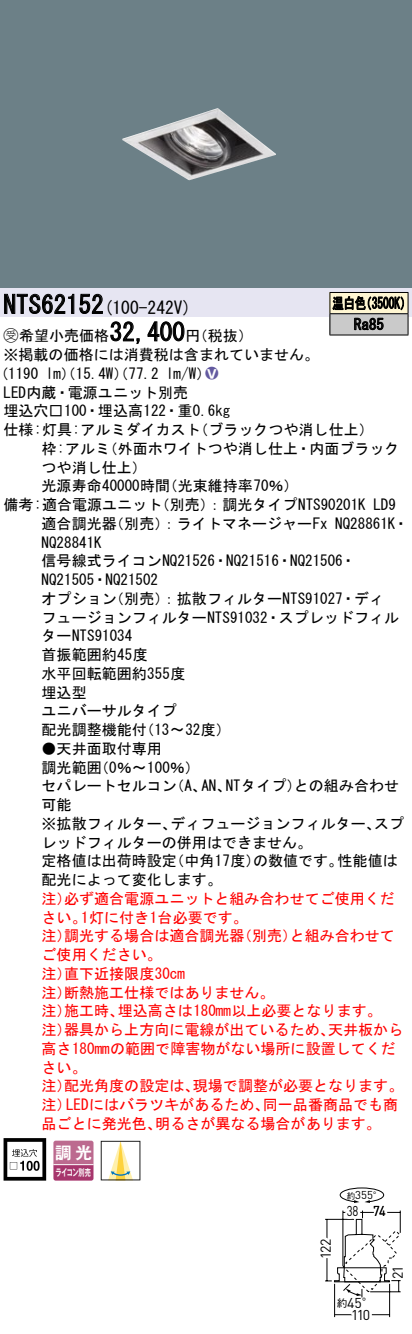
<style>
.page{position:relative;width:412px;height:1334px;background:#fff}
.page>*{position:absolute;margin:0;border:0;box-sizing:border-box;transform-origin:0 0}
.t1{font:25px "MS Gothic";color:#000}
.t2{font:17.5px "MS Gothic";color:#000}
.t3{font:16.5px "Gothic MB101 Pro De Bold 90 pv RKSJ H";color:#fff}
.t4{font:15px/18.8px "MS Gothic";color:#000}
.t5{font:15px/18.8px "MS Gothic";color:#f00}
.t6{font:15px/21.2px "MS Gothic";color:#000;scale:.75 1}
.t7{font:15px "Ford Classification 1";color:#635aa0}
.t8{font:14.25px "DINOT";letter-spacing:-.07em;color:#000}
.t9{font:14.25px "DINOT";letter-spacing:-.07em;color:#000;scale:.9 1}
.t10{font:14.25px "DINOT";letter-spacing:-.07em;color:#000;scale:.8 1}
.t11{font:11.25px "DINOT";color:#000}
.t12{font:10.5px "Gothic BBB Pro Medium 90 pv RKSJ H";color:#000}
.t13{font:9.5px "Gothic MB101 Pro De Bold 90 pv RKSJ H";letter-spacing:-.05em;color:#fff;scale:.65 1}
.t14{font:8.5px "Gothic BBB Pro Medium 90 pv RKSJ H";color:#000}
.s1{font-family:"Ford Classification 1"}
.s2{color:#fff}
.s3{font-family:"Gothic BBB Pro Medium 90 pv RKSJ H";font-size:10px}
.s4{font-family:"Gothic BBB Pro Medium 90 pv RKSJ H";font-size:12.5px}
</style>
<div class="page">
<div style="left:0;top:0;width:411px;height:288px;background:#6c8087"></div>
<img style="left:122px;top:108px;width:153px;height:72px">
<div style="left:0;top:288px;width:411px;height:29px;background:#e6e5f2"></div>
<svg style="left:4px;top:294px;width:99px;height:20px"></svg>
<svg style="left:110px;top:321px;width:30px;height:23px"></svg>
<svg style="left:147px;top:321px;width:37px;height:21px"></svg>
<svg style="left:4px;top:1138px;width:42px;height:42px"></svg>
<svg style="left:33px;top:1161px;width:7px;height:10px"></svg>
<svg style="left:53px;top:1140px;width:40px;height:40px;background:#b65b85"></svg>
<hr style="left:53px;top:1164px;width:40px;height:1px;background:#fff">
<svg style="left:101px;top:1141px;width:39px;height:39px"></svg>
<hr style="left:329px;top:292px;width:78px;height:1px;background:#000">
<hr style="left:329px;top:335px;width:78px;height:1px;background:#000">
<svg style="left:329px;top:293px;width:79px;height:42px;background:#a09d93"></svg>
<svg style="left:325px;top:1187px;width:76px;height:131px"></svg>
<h1 class="t1" style="left:4px;top:292px;width:102px">NTS62152</h1>
<p class="t6" style="left:353px;top:292px;width:41px;text-indent:-22px">温白色<br>Ra85</p>
<p class="t6" style="left:360px;top:292px;width:69px">（3500 (K</p>
<p class="t2" style="left:104px;top:298px;width:89px">(100-242 (V</p>
<h1 class="t1" style="left:109px;top:320px;width:76px">32,400</h1>
<p class="t4" style="left:4px;top:326px;width:316px"><span class="s1">B</span>希望小売価格<br>※掲載の価格には消費税は含まれていません。</p>
<p class="t7" style="left:205px;top:365px;width:14px">2<span class="s2">8</span></p>
<p class="t4" style="left:185px;top:326px;width:69px">（円税抜(</p>
<p class="t4" style="left:166px;top:364px;width:46px">l m (W/</p>
<p class="t4" style="left:-7px;top:364px;width:47px">（1190</p>
<p class="t4" style="left:4px;top:383px;width:186px">LED内蔵・電源ユニット別売</p>
<p class="t4" style="left:4px;top:401px;width:228px">埋込穴□100・埋込高122・重0.6kg</p>
<p class="t4" style="left:193px;top:420px;width:182px">（ブラックつや消し仕上(</p>
<p class="t4" style="left:46px;top:364px;width:114px">lm）（15.4 ）（W 77.2</p>
<p class="t4" style="left:102px;top:420px;width:298px;text-indent:-99px">仕様:灯具:アルミダイカスト<br>（外面ホワイトつや消し仕上・内面ブラック</p>
<p class="t4" style="left:42px;top:439px;width:106px">枠:アルミ<br>つや消し仕上(</p>
<p class="t4" style="left:42px;top:476px;width:130px">光源寿命40000時間</p>
<p class="t4" style="left:162px;top:476px;width:137px">（光束維持率70％(</p>
<p class="t4" style="left:154px;top:495px;width:212px">（別売：）調光タイプNTS90201K</p>
<p class="t4" style="left:4px;top:495px;width:160px">備考:適合電源ユニット</p>
<p class="t4" style="left:372px;top:495px;width:24px">LD9</p>
<p class="t4" style="left:109px;top:514px;width:219px">（別売：）ライトマネージャーFx</p>
<p class="t4" style="left:42px;top:514px;width:76px">適合調光器</p>
<p class="t4" style="left:42px;top:533px;width:61px">NQ28841K</p>
<p class="t4" style="left:42px;top:551px;width:315px">信号線式ライコンNQ21526・NQ21516・NQ21506・</p>
<p class="t4" style="left:42px;top:570px;width:118px">NQ21505・NQ21502</p>
<p class="t4" style="left:109px;top:589px;width:276px">（別売：）拡散フィルターNTS91027・ディ</p>
<p class="t4" style="left:334px;top:514px;width:75px">NQ28861 ・K</p>
<p class="t4" style="left:42px;top:589px;width:76px">オプション</p>
<p class="t4" style="left:42px;top:608px;width:358px">フュージョンフィルターNTS91032・スプレッドフィル</p>
<p class="t4" style="left:42px;top:626px;width:92px">ターNTS91034</p>
<p class="t4" style="left:42px;top:645px;width:107px">首振範囲約45度</p>
<p class="t4" style="left:42px;top:664px;width:145px">水平回転範囲約355度</p>
<p class="t4" style="left:42px;top:683px;width:46px">埋込型</p>
<p class="t4" style="left:42px;top:701px;width:136px">ユニバーサルタイプ</p>
<p class="t4" style="left:139px;top:720px;width:93px">（13〜32度(</p>
<p class="t4" style="left:42px;top:720px;width:106px">配光調整機能付</p>
<p class="t4" style="left:94px;top:739px;width:107px;text-indent:-52px">●天井面取付専用<br>)0％〜100％(</p>
<p class="t4" style="left:42px;top:758px;width:61px">調光範囲</p>
<p class="t4" style="left:225px;top:776px;width:77px">NTタイプ）</p>
<p class="t4" style="left:293px;top:776px;width:106px">との組み合わせ</p>
<p class="t4" style="left:42px;top:776px;width:136px">セパレートセルコン可能</p>
<p class="t4" style="left:169px;top:776px;width:39px">（、A</p>
<p class="t4" style="left:201px;top:776px;width:31px">AN、</p>
<p class="t4" style="left:373px;top:814px;width:31px">スプ</p>
<p class="t4" style="left:170px;top:814px;width:212px">ディフュージョンフィルター、</p>
<p class="t4" style="left:42px;top:814px;width:271px">※拡散フィルター、<br>レッドフィルターの併用はできません。</p>
<p class="t4" style="left:169px;top:851px;width:92px">（中角17度）</p>
<p class="t4" style="left:42px;top:851px;width:181px">定格値は出荷時設定<br>配光によって変化します。</p>
<p class="t5" style="left:64px;top:889px;width:331px">必ず適合電源ユニットと組み合わせてご使用くだ</p>
<p class="t4" style="left:252px;top:851px;width:92px">の数値です。</p>
<p class="t4" style="left:337px;top:851px;width:61px">性能値は</p>
<p class="t5" style="left:42px;top:889px;width:31px">注）</p>
<p class="t5" style="left:81px;top:908px;width:168px">1灯に付き1台必要です。</p>
<p class="t5" style="left:42px;top:908px;width:46px">さい。</p>
<p class="t5" style="left:64px;top:926px;width:181px">調光する場合は適合調光器</p>
<p class="t5" style="left:237px;top:926px;width:61px">（別売）</p>
<p class="t5" style="left:289px;top:926px;width:106px">と組み合わせて</p>
<p class="t5" style="left:42px;top:926px;width:31px">注）</p>
<p class="t5" style="left:42px;top:945px;width:121px">ご使用ください。</p>
<p class="t5" style="left:64px;top:964px;width:122px">直下近接限度30cm</p>
<p class="t5" style="left:64px;top:964px;width:211px;text-indent:-22px">注）<br>断熱施工仕様ではありません。</p>
<p class="t5" style="left:42px;top:983px;width:31px">注）</p>
<p class="t5" style="left:117px;top:1001px;width:265px">埋込高さは180mm以上必要となります。</p>
<p class="t5" style="left:64px;top:1001px;width:61px">施工時、</p>
<p class="t5" style="left:42px;top:1001px;width:31px">注）</p>
<p class="t5" style="left:64px;top:1020px;width:271px">器具から上方向に電線が出ているため、</p>
<p class="t5" style="left:327px;top:1020px;width:76px">天井板から</p>
<p class="t5" style="left:42px;top:1020px;width:31px">注）</p>
<p class="t5" style="left:42px;top:1039px;width:355px">高さ180mmの範囲で障害物がない場所に設置してくだ</p>
<p class="t5" style="left:42px;top:1058px;width:46px">さい。</p>
<p class="t5" style="left:192px;top:1076px;width:212px">現場で調整が必要となります。</p>
<p class="t5" style="left:64px;top:1076px;width:136px">配光角度の設定は、</p>
<p class="t5" style="left:42px;top:1076px;width:31px">注）</p>
<p class="t5" style="left:66px;top:1095px;width:204px">LEDにはバラツキがあるため、</p>
<p class="t5" style="left:262px;top:1095px;width:136px">同一品番商品でも商</p>
<p class="t5" style="left:42px;top:1095px;width:31px">注）</p>
<p class="t5" style="left:42px;top:1114px;width:121px">品ごとに発光色、</p>
<p class="t13" style="left:55px;top:1164px;width:56px">ライコン別売</p>
<p class="t5" style="left:155px;top:1114px;width:227px">明るさが異なる場合があります。</p>
<p class="t3" style="left:55px;top:1139px;width:38px">調光</p>
<p class="t11" style="left:354px;top:1187px;width:29px">355<span class="s3">°</span></p>
<p class="t14" style="left:346px;top:1188px;width:10px">約</p>
<p class="t10" style="left:346px;top:1201px;width:16px">38</p>
<p class="t9" style="left:372px;top:1201px;width:15px">74</p>
<p class="t8" style="left:315px;top:1259px;width:22px;rotate:-90deg">122</p>
<p class="t8" style="left:346px;top:1293px;width:29px">45<span class="s4">°</span></p>
<p class="t12" style="left:336px;top:1294px;width:12px">約</p>
<p class="t8" style="left:387px;top:1279px;width:15px;rotate:-90deg">21</p>
<p class="t8" style="left:350px;top:1305px;width:20px">110</p>
</div>
